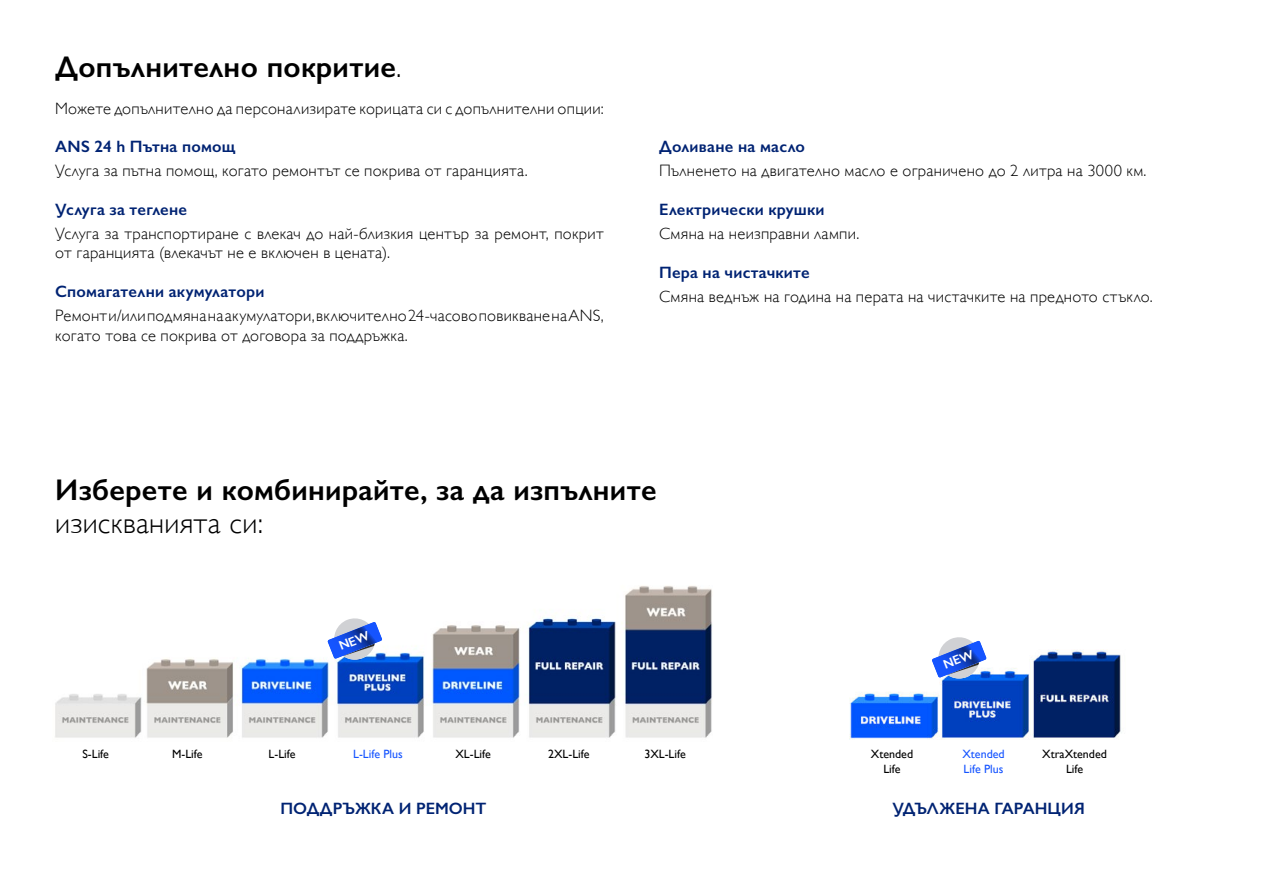
<style>
.page{position:relative;width:1263px;height:893px;background:#fff}
.page>*{position:absolute;margin:0;border:0;box-sizing:border-box;transform-origin:0 0}
.t1{font:600 30px "Gill Sans";letter-spacing:.01em;color:#000}
.t2{font:300 30px "Gill Sans";letter-spacing:.01em;color:#000}
.t3{font:300 16.5px/19.5px "Gill Sans";letter-spacing:.015em;color:#000}
.t4{font:600 16.5px "Gill Sans";letter-spacing:.015em;color:#002373}
.t5{font:12px/15px "Gill Sans";color:#000;text-align:center}
.t6{font:12px/15px "Gill Sans";color:#1554ff}
.s1{font-weight:300}
</style>
<div class="page">
<img style="left:55px;top:586px;width:657px;height:152px">
<img style="left:849px;top:649px;width:272px;height:91px">
<svg style="left:327px;top:616px;width:55px;height:46px"></svg>
<svg style="left:932px;top:637px;width:54px;height:44px"></svg>
<h1 class="t1" style="left:55px;top:49px;width:348px">Допълнително покритие<span class="s1">.</span></h1>
<p class="t3" style="left:55px;top:98px;width:550px">Можете допълнително да персонализирате корицата си с допълнителни опции:</p>
<p class="t4" style="left:55px;top:137px;width:182px">ANS 24 h Пътна помощ</p>
<p class="t3" style="left:55px;top:160px;width:474px">Услуга за пътна помощ, когато ремонтът се покрива от гаранцията.</p>
<p class="t4" style="left:55px;top:200px;width:133px">Услуга за теглене</p>
<p class="t3" style="left:55px;top:223px;width:550px">Услуга за транспортиране с влекач до най-близкия център за ремонт, покрит от гаранцията (влекачът не е включен в цената).</p>
<p class="t4" style="left:55px;top:282px;width:211px">Спомагателни акумулатори</p>
<p class="t3" style="left:55px;top:305px;width:550px">Ремонт и/или подмяна на акумулатори, включително 24-часово повикване на ANS, когато това се покрива от договора за поддръжка.</p>
<p class="t4" style="left:659px;top:137px;width:147px">Доливане на масло</p>
<p class="t3" style="left:659px;top:160px;width:489px">Пълненето на двигателно масло е ограничено до 2 литра на 3000 км.</p>
<p class="t4" style="left:659px;top:200px;width:167px">Електрически крушки</p>
<p class="t3" style="left:659px;top:223px;width:202px">Смяна на неизправни лампи.</p>
<p class="t4" style="left:659px;top:262px;width:152px">Пера на чистачките</p>
<p class="t3" style="left:659px;top:286px;width:495px">Смяна веднъж на година на перата на чистачките на предното стъкло.</p>
<h1 class="t1" style="left:55px;top:472px;width:603px">Изберете и комбинирайте, за да изпълните</h1>
<h1 class="t2" style="left:55px;top:500px;width:209px">изискванията си:</h1>
<p class="t5" style="left:82px;top:746px;width:28px">S-Life</p>
<p class="t5" style="left:172px;top:746px;width:32px">M-Life</p>
<p class="t5" style="left:269px;top:746px;width:28px">L-Life</p>
<p class="t6" style="left:353px;top:746px;width:51px">L-Life Plus</p>
<p class="t5" style="left:455px;top:746px;width:37px">XL-Life</p>
<p class="t5" style="left:548px;top:746px;width:43px">2XL-Life</p>
<p class="t5" style="left:644px;top:746px;width:43px">3XL-Life</p>
<p class="t4" style="left:280px;top:798px;width:208px">ПОДДРЪЖКА И РЕМОНТ</p>
<p class="t5" style="left:871px;top:746px;width:44px">Xtended<br>Life</p>
<p class="t6" style="left:962px;top:746px;width:44px">Xtended<br>Life Plus</p>
<p class="t5" style="left:1042px;top:746px;width:66px">XtraXtended<br>Life</p>
<p class="t4" style="left:892px;top:798px;width:194px">УДЪЛЖЕНА ГАРАНЦИЯ</p>
</div>
